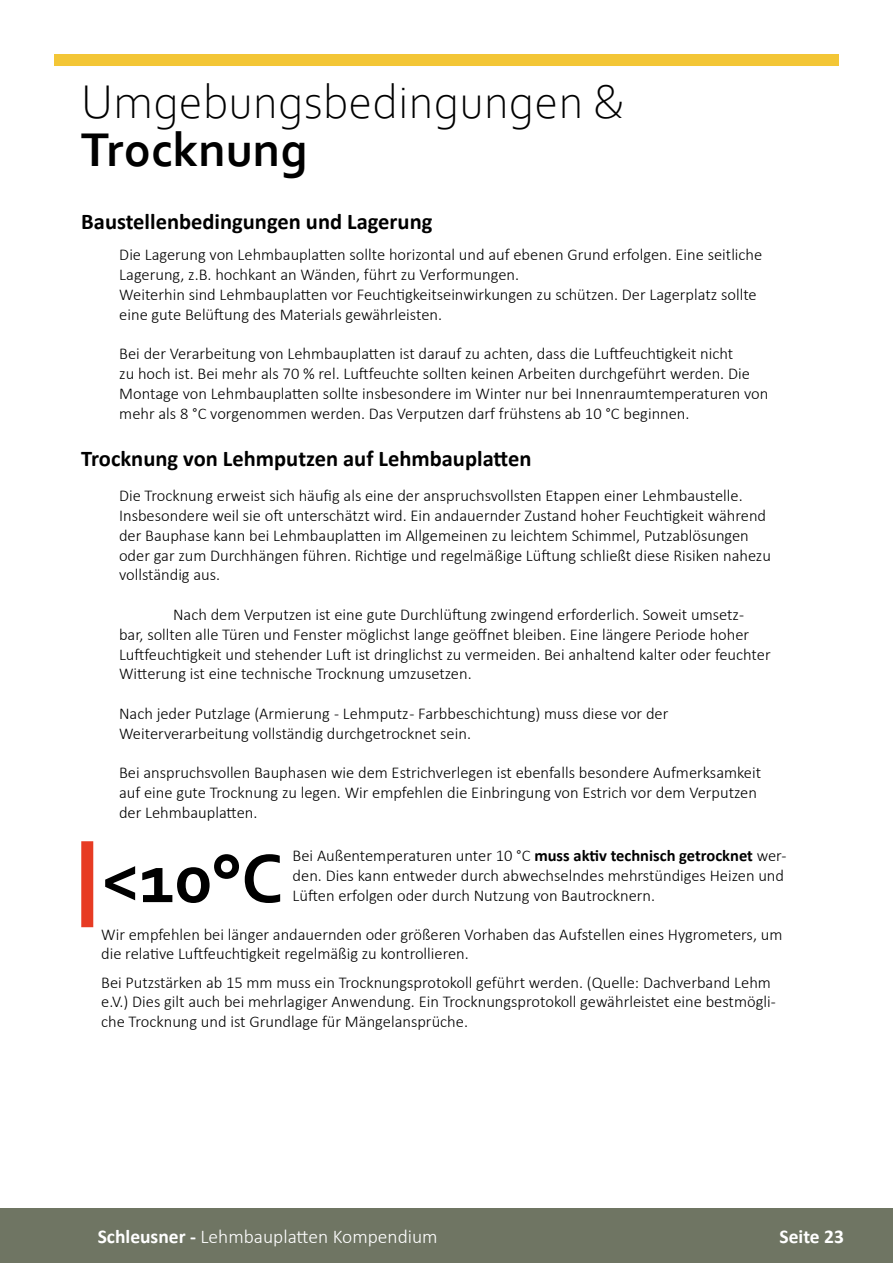
<style>
.page{position:relative;width:893px;height:1263px;background:#fff}
.page>*{position:absolute;margin:0;border:0;box-sizing:border-box;transform-origin:0 0}
.t1{font:700 72px "Corbel";color:#000}
.t2{font:300 49.5px "Corbel";color:#000}
.t3{font:700 49.5px "Corbel";color:#000}
.t4{font:700 22.5px "Calibri";color:#000}
.t5{font:300 19.5px "Calibri";color:#fff}
.t6{font:700 19.5px "Calibri";color:#fff}
.t7{font:300 16.5px/19.8px "Calibri";color:#000}
.s1{font-weight:700}
</style>
<div class="page">
<div style="left:0;top:1209px;width:893px;height:54px;background:#6f7563"></div>
<div style="left:54px;top:54px;width:785px;height:12px;background:#f3c636"></div>
<div style="left:81px;top:841px;width:12px;height:86px;background:#e73b23"></div>
<h2 class="t2" style="left:81px;top:69px;width:545px">Umgebungsbedingungen &amp;</h2>
<h2 class="t3" style="left:81px;top:118px;width:228px">Trocknung</h2>
<h3 class="t4" style="left:81px;top:206px;width:353px">Baustellenbedingungen und Lagerung</h3>
<p class="t7" style="left:119px;top:245px;width:645px">Die Lagerung von Lehmbauplatten sollte horizontal und auf ebenen Grund erfolgen. Eine seitliche Lagerung, z.B. hochkant an Wänden, führt zu Verformungen.<br>Weiterhin sind Lehmbauplatten vor Feuchtigkeitseinwirkungen zu schützen. Der Lagerplatz sollte eine gute Belüftung des Materials gewährleisten.</p>
<p class="t7" style="left:119px;top:344px;width:651px">Bei der Verarbeitung von Lehmbauplatten ist darauf zu achten, dass die Luftfeuchtigkeit nicht<br>zu hoch ist. Bei mehr als 70 % rel. Luftfeuchte sollten keinen Arbeiten durchgeführt werden. Die Montage von Lehmbauplatten sollte insbesondere im Winter nur bei Innenraumtemperaturen von mehr als 8 °C vorgenommen werden. Das Verputzen darf frühstens ab 10 °C beginnen.</p>
<h3 class="t4" style="left:81px;top:443px;width:452px">Trocknung von Lehmputzen auf Lehmbauplatten</h3>
<p class="t7" style="left:119px;top:486px;width:653px">Die Trocknung erweist sich häufig als eine der anspruchsvollsten Etappen einer Lehmbaustelle.<br>Insbesondere weil sie oft unterschätzt wird. Ein andauernder Zustand hoher Feuchtigkeit während der Bauphase kann bei Lehmbauplatten im Allgemeinen zu leichtem Schimmel, Putzablösungen oder gar zum Durchhängen führen. Richtige und regelmäßige Lüftung schließt diese Risiken nahezu vollständig aus.</p>
<p class="t7" style="left:119px;top:604px;width:653px;text-indent:54px">Nach dem Verputzen ist eine gute Durchlüftung zwingend erforderlich. Soweit umsetz&shy;bar, sollten alle Türen und Fenster möglichst lange geöffnet bleiben. Eine längere Periode hoher Luftfeuchtigkeit und stehender Luft ist dringlichst zu vermeiden. Bei anhaltend kalter oder feuchter Witterung ist eine technische Trocknung umzusetzen.</p>
<p class="t7" style="left:119px;top:703px;width:551px">Nach jeder Putzlage (Armierung - Lehmputz - Farbbeschichtung) muss diese vor der<br>Weiterverarbeitung vollständig durchgetrocknet sein.</p>
<p class="t7" style="left:119px;top:763px;width:643px">Bei anspruchsvollen Bauphasen wie dem Estrichverlegen ist ebenfalls besondere Aufmerksamkeit auf eine gute Trocknung zu legen. Wir empfehlen die Einbringung von Estrich vor dem Verputzen der Lehmbauplatten.</p>
<p class="t7" style="left:293px;top:845px;width:495px">Bei Außentemperaturen unter 10 °C <span class="s1">muss aktiv technisch getrocknet</span> wer&shy;den. Dies kann entweder durch abwechselndes mehrstündiges Heizen und</p>
<h1 class="t1" style="left:101px;top:833px;width:184px">&lt;10°C</h1>
<p class="t7" style="left:293px;top:885px;width:364px">Lüften erfolgen oder durch Nutzung von Bautrocknern.</p>
<p class="t7" style="left:101px;top:924px;width:683px">Wir empfehlen bei länger andauernden oder größeren Vorhaben das Aufstellen eines Hygrometers, um die relative Luftfeuchtigkeit regelmäßig zu kontrollieren.</p>
<p class="t7" style="left:101px;top:972px;width:676px">Bei Putzstärken ab 15 mm muss ein Trocknungsprotokoll geführt werden. (Quelle: Dachverband Lehm e.V.) Dies gilt auch bei mehrlagiger Anwendung. Ein Trocknungsprotokoll gewährleistet eine bestmögli&shy;che Trocknung und ist Grundlage für Mängelansprüche.</p>
<p class="t5" style="left:98px;top:1225px;width:341px"><span class="s1">Schleusner -</span> Lehmbauplatten Kompendium</p>
<p class="t6" style="left:780px;top:1223px;width:66px">Seite 23</p>
</div>
